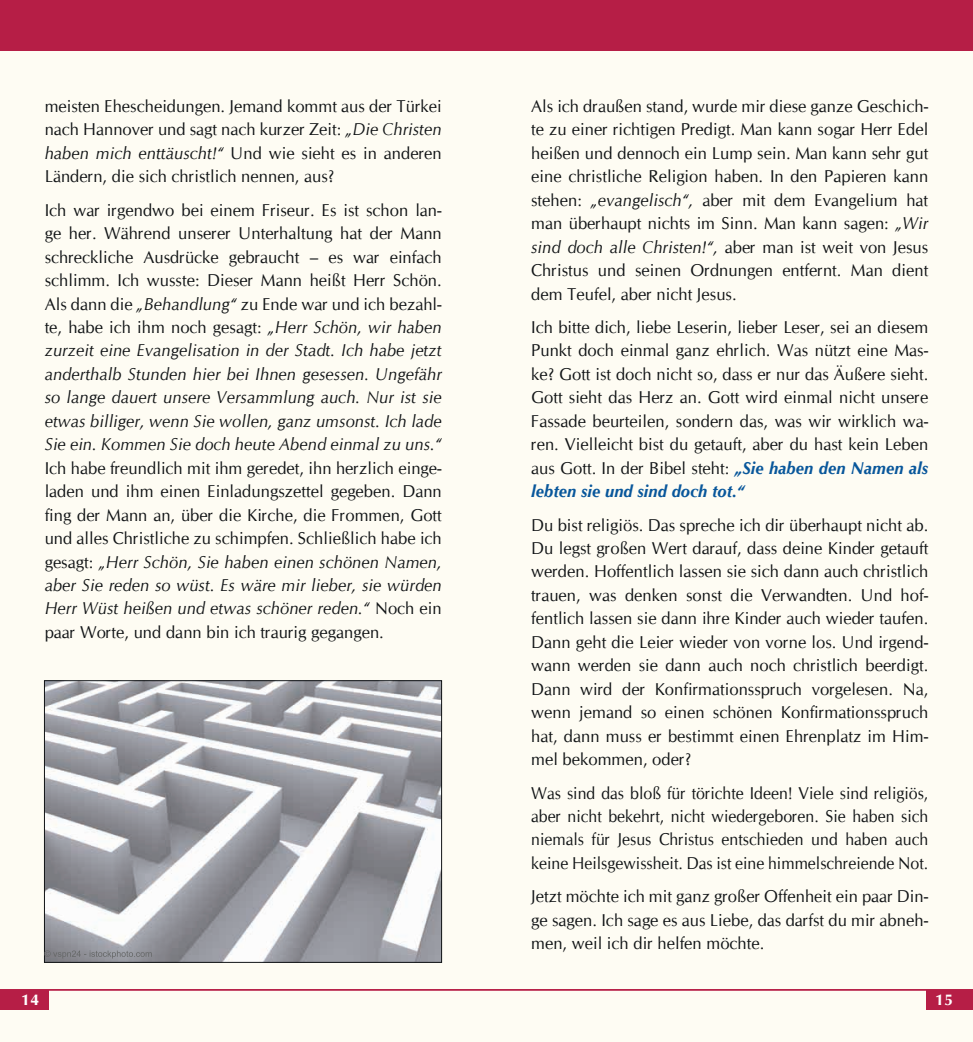
<style>
.page{position:relative;width:973px;height:1042px;background:#fff}
.page>*{position:absolute;margin:0;border:0;box-sizing:border-box;transform-origin:0 0}
.t1{font:17.15px/23.4px "Cg Omega";color:#111416;text-align:justify}
.t2{font:17.15px/23.4px "Cg Omega";color:#111416;text-align:justify;scale:.93 1}
.t3{font:700 15.75px "Cg Omega";color:#fff}
.s1{font-style:italic}
.s2{font-weight:700;font-style:italic;color:#09579b}
</style>
<div class="page">
<div style="left:0;top:7px;width:972px;height:1035px;background:#fefcf3"></div>
<div style="left:0;top:0;width:972px;height:51px;background:#b61e46"></div>
<hr style="left:0;top:989px;width:972px;height:2px;background:#b61e46">
<div style="left:0;top:990px;width:49px;height:20px;background:#b61e46"></div>
<div style="left:926px;top:990px;width:46px;height:19px;background:#b61e46"></div>
<img style="left:46px;top:682px;width:393px;height:278px">
<div style="left:44px;top:680px;width:397px;height:282px;border:1px solid #111416"></div>
<svg style="left:44px;top:950px;width:108px;height:8px"></svg>
<p class="t1" style="left:45px;top:95px;width:398px">meisten Ehescheidungen. Jemand kommt aus der Türkei nach Hannover und sagt nach kurzer Zeit: <span class="s1">„Die Christen haben mich enttäuscht!“</span> Und wie sieht es in anderen Ländern, die sich christlich nennen, aus?</p>
<p class="t1" style="left:45px;top:198px;width:398px">Ich war irgendwo bei einem Friseur. Es ist schon lan&shy;ge her. Während unserer Unterhaltung hat der Mann schreckliche Ausdrücke gebraucht – es war einfach schlimm. Ich wusste: Dieser Mann heißt Herr Schön.<br>Als dann die <span class="s1">„Behandlung“</span> zu Ende war und ich bezahl&shy;te, habe ich ihm noch gesagt: <span class="s1">„Herr Schön, wir haben zurzeit eine Evangelisation in der Stadt. Ich habe jetzt anderthalb Stunden hier bei Ihnen gesessen. Ungefähr so lange dauert unsere Versammlung auch. Nur ist sie etwas billiger, wenn Sie wollen, ganz umsonst. Ich lade Sie ein. Kommen Sie doch heute Abend einmal zu uns.“ </span>Ich habe freundlich mit ihm geredet, ihn herzlich einge&shy;laden und ihm einen Einladungszettel gegeben. Dann fing der Mann an, über die Kirche, die Frommen, Gott und alles Christliche zu schimpfen. Schließlich habe ich gesagt: <span class="s1">„Herr Schön, Sie haben einen schönen Namen, aber Sie reden so wüst. Es wäre mir lieber, sie würden Herr Wüst heißen und etwas schöner reden.“</span> Noch ein paar Worte, und dann bin ich traurig gegangen.</p>
<p class="t1" style="left:531px;top:95px;width:398px">Als ich draußen stand, wurde mir diese ganze Geschich&shy;te zu einer richtigen Predigt. Man kann sogar Herr Edel heißen und dennoch ein Lump sein. Man kann sehr gut eine christliche Religion haben. In den Papieren kann stehen: <span class="s1">„evangelisch“,</span> aber mit dem Evangelium hat man überhaupt nichts im Sinn. Man kann sagen: <span class="s1">„Wir sind doch alle Christen!“,</span> aber man ist weit von Jesus Christus und seinen Ordnungen entfernt. Man dient dem Teufel, aber nicht Jesus.</p>
<p class="t1" style="left:531px;top:316px;width:398px">Ich bitte dich, liebe Leserin, lieber Leser, sei an diesem Punkt doch einmal ganz ehrlich. Was nützt eine Mas&shy;ke? Gott ist doch nicht so, dass er nur das Äußere sieht.<br>Gott sieht das Herz an. Gott wird einmal nicht unsere Fassade beurteilen, sondern das, was wir wirklich wa&shy;ren. Vielleicht bist du getauft, aber du hast kein Leben aus Gott. In der Bibel steht: <span class="s2">„Sie haben den Namen als lebten sie und sind doch tot.“</span></p>
<p class="t1" style="left:531px;top:513px;width:398px">Du bist religiös. Das spreche ich dir überhaupt nicht ab.<br>Du legst großen Wert darauf, dass deine Kinder getauft werden. Hoffentlich lassen sie sich dann auch christlich trauen, was denken sonst die Verwandten. Und hof&shy;fentlich lassen sie dann ihre Kinder auch wieder taufen.<br>Dann geht die Leier wieder von vorne los. Und irgend&shy;wann werden sie dann auch noch christlich beerdigt.<br>Dann wird der Konfirmationsspruch vorgelesen. Na, wenn jemand so einen schönen Konfirmationsspruch hat, dann muss er bestimmt einen Ehrenplatz im Him&shy;mel bekommen, oder?</p>
<p class="t2" style="left:531px;top:781px;width:428px">Was sind das bloß für törichte Ideen! Viele sind religiös, aber nicht bekehrt, nicht wiedergeboren. Sie haben sich niemals für Jesus Christus entschieden und haben auch keine Heilsgewissheit. Das ist eine himmelschreiende Not.</p>
<p class="t1" style="left:531px;top:885px;width:398px">Jetzt möchte ich mit ganz großer Offenheit ein paar Din&shy;ge sagen. Ich sage es aus Liebe, das darfst du mir abneh&shy;men, weil ich dir helfen möchte.</p>
<p class="t3" style="left:21px;top:990px;width:20px">14</p>
<p class="t3" style="left:934px;top:990px;width:20px">15</p>
</div>
